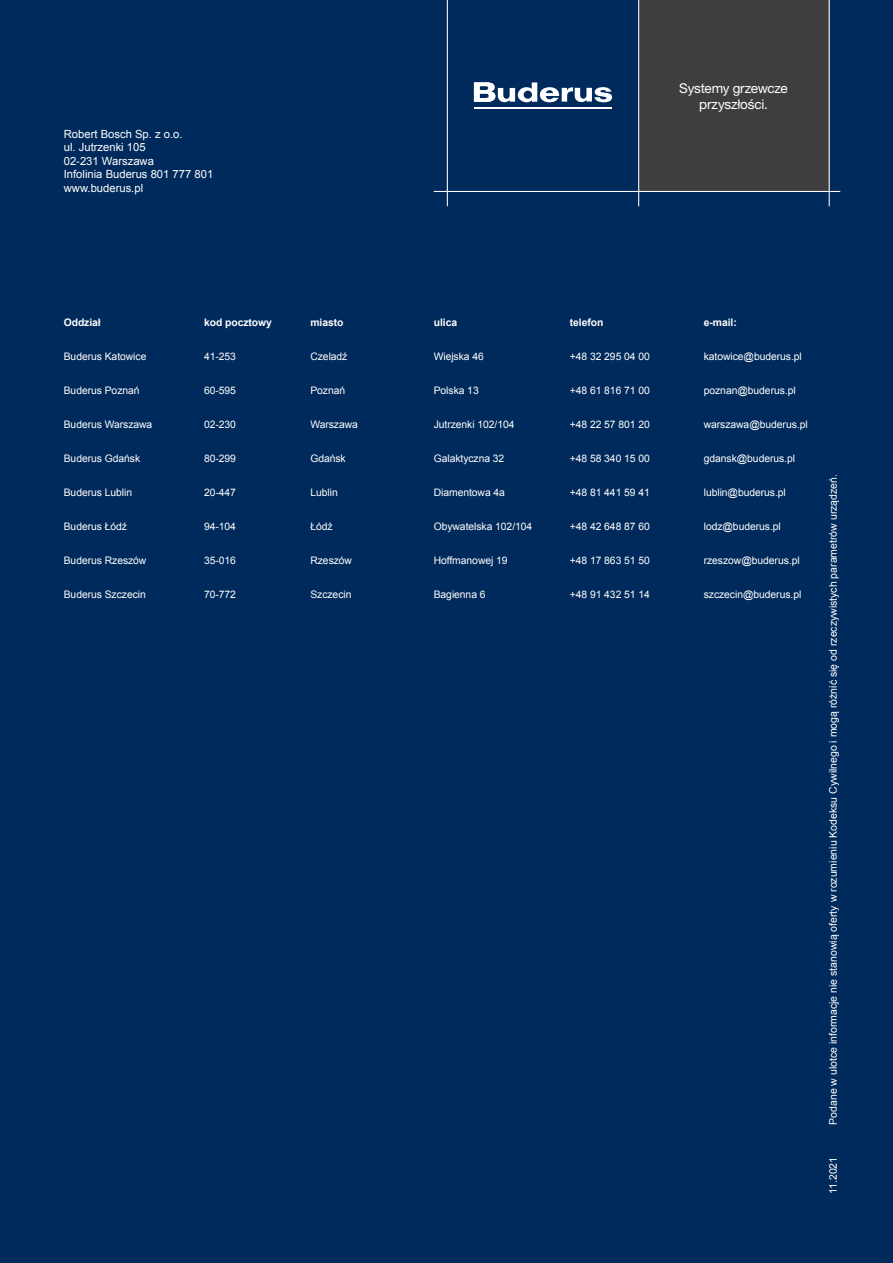
<style>
.page{position:relative;width:893px;height:1263px;background:#002a5b}
.page>*{position:absolute;margin:0;border:0;box-sizing:border-box;transform-origin:0 0}
.t1{font:13.5px/16.2px "Helvetica Neue LT Pro";letter-spacing:-.015em;color:#fff;text-align:center}
.Stopka_adrersowa{font:11.25px "Arial";color:#fff}
.Podpis_bold{font:10.5px "Arial";color:#fff}
.tekst_w_tabeli_bialy{font:10.35px "Arial";letter-spacing:-.005em;color:#fff}
.tekst_w_tabeli_bialy-2{font:700 10.35px "Arial";letter-spacing:-.005em;color:#fff}
</style>
<div class="page">
<div style="left:638px;top:0;width:191px;height:191px;background:#3e3e3f"></div>
<hr style="left:474px;top:107px;width:137px;height:2px;background:#fff">
<svg style="left:474px;top:82px;width:138px;height:20px"></svg>
<hr style="left:447px;top:0;width:1px;height:206px;background:#fff">
<hr style="left:638px;top:0;width:1px;height:206px;background:#fff">
<hr style="left:829px;top:0;width:1px;height:206px;background:#fff">
<hr style="left:434px;top:191px;width:406px;height:1px;background:#fff">
<p class="Stopka_adrersowa" style="left:64px;top:127px;width:120px">Robert Bosch Sp. z o.o.</p>
<p class="Stopka_adrersowa" style="left:64px;top:140px;width:83px">ul. Jutrzenki 105</p>
<p class="Stopka_adrersowa" style="left:64px;top:154px;width:92px">02-231 Warszawa</p>
<p class="Stopka_adrersowa" style="left:64px;top:167px;width:151px">Infolinia Buderus 801 777 801</p>
<p class="Stopka_adrersowa" style="left:64px;top:181px;width:81px">www.buderus.pl</p>
<p class="t1" style="left:679px;top:80px;width:110px">Systemy grzewcze przyszłości.</p>
<p class="tekst_w_tabeli_bialy-2" style="left:64px;top:316px;width:39px">Oddział</p>
<p class="tekst_w_tabeli_bialy-2" style="left:204px;top:316px;width:69px">kod pocztowy</p>
<p class="tekst_w_tabeli_bialy-2" style="left:310px;top:316px;width:35px">miasto</p>
<p class="tekst_w_tabeli_bialy-2" style="left:434px;top:316px;width:25px">ulica</p>
<p class="tekst_w_tabeli_bialy-2" style="left:570px;top:316px;width:35px">telefon</p>
<p class="tekst_w_tabeli_bialy-2" style="left:704px;top:316px;width:35px">e-mail:</p>
<p class="tekst_w_tabeli_bialy" style="left:64px;top:350px;width:84px">Buderus Katowice</p>
<p class="tekst_w_tabeli_bialy" style="left:204px;top:350px;width:33px">41-253</p>
<p class="tekst_w_tabeli_bialy" style="left:310px;top:350px;width:39px">Czeladź</p>
<p class="tekst_w_tabeli_bialy" style="left:434px;top:350px;width:52px">Wiejska 46</p>
<p class="tekst_w_tabeli_bialy" style="left:570px;top:350px;width:82px">+48 32 295 04 00</p>
<p class="tekst_w_tabeli_bialy" style="left:704px;top:350px;width:100px">katowice@buderus.pl</p>
<p class="tekst_w_tabeli_bialy" style="left:64px;top:384px;width:77px">Buderus Poznań</p>
<p class="tekst_w_tabeli_bialy" style="left:204px;top:384px;width:33px">60-595</p>
<p class="tekst_w_tabeli_bialy" style="left:310px;top:384px;width:36px">Poznań</p>
<p class="tekst_w_tabeli_bialy" style="left:434px;top:384px;width:47px">Polska 13</p>
<p class="tekst_w_tabeli_bialy" style="left:570px;top:384px;width:82px">+48 61 816 71 00</p>
<p class="tekst_w_tabeli_bialy" style="left:704px;top:384px;width:93px">poznan@buderus.pl</p>
<p class="tekst_w_tabeli_bialy" style="left:64px;top:418px;width:90px">Buderus Warszawa</p>
<p class="tekst_w_tabeli_bialy" style="left:204px;top:418px;width:33px">02-230</p>
<p class="tekst_w_tabeli_bialy" style="left:310px;top:418px;width:49px">Warszawa</p>
<p class="tekst_w_tabeli_bialy" style="left:434px;top:418px;width:82px">Jutrzenki 102/104</p>
<p class="tekst_w_tabeli_bialy" style="left:570px;top:418px;width:82px">+48 22 57 801 20</p>
<p class="tekst_w_tabeli_bialy" style="left:704px;top:418px;width:105px">warszawa@buderus.pl</p>
<p class="tekst_w_tabeli_bialy" style="left:64px;top:452px;width:78px">Buderus Gdańsk</p>
<p class="tekst_w_tabeli_bialy" style="left:204px;top:452px;width:33px">80-299</p>
<p class="tekst_w_tabeli_bialy" style="left:310px;top:452px;width:37px">Gdańsk</p>
<p class="tekst_w_tabeli_bialy" style="left:434px;top:452px;width:72px">Galaktyczna 32</p>
<p class="tekst_w_tabeli_bialy" style="left:570px;top:452px;width:82px">+48 58 340 15 00</p>
<p class="tekst_w_tabeli_bialy" style="left:704px;top:452px;width:93px">gdansk@buderus.pl</p>
<p class="tekst_w_tabeli_bialy" style="left:64px;top:486px;width:70px">Buderus Lublin</p>
<p class="tekst_w_tabeli_bialy" style="left:204px;top:486px;width:33px">20-447</p>
<p class="tekst_w_tabeli_bialy" style="left:310px;top:486px;width:29px">Lublin</p>
<p class="tekst_w_tabeli_bialy" style="left:434px;top:486px;width:73px">Diamentowa 4a</p>
<p class="tekst_w_tabeli_bialy" style="left:570px;top:486px;width:82px">+48 81 441 59 41</p>
<p class="tekst_w_tabeli_bialy" style="left:704px;top:486px;width:84px">lublin@buderus.pl</p>
<p class="tekst_w_tabeli_bialy" style="left:64px;top:520px;width:65px">Buderus Łódź</p>
<p class="tekst_w_tabeli_bialy" style="left:204px;top:520px;width:33px">94-104</p>
<p class="tekst_w_tabeli_bialy" style="left:310px;top:520px;width:24px">Łódź</p>
<p class="tekst_w_tabeli_bialy" style="left:434px;top:520px;width:100px">Obywatelska 102/104</p>
<p class="tekst_w_tabeli_bialy" style="left:570px;top:520px;width:82px">+48 42 648 87 60</p>
<p class="tekst_w_tabeli_bialy" style="left:704px;top:520px;width:79px">lodz@buderus.pl</p>
<p class="tekst_w_tabeli_bialy" style="left:64px;top:554px;width:84px">Buderus Rzeszów</p>
<p class="tekst_w_tabeli_bialy" style="left:204px;top:554px;width:33px">35-016</p>
<p class="tekst_w_tabeli_bialy" style="left:310px;top:554px;width:43px">Rzeszów</p>
<p class="tekst_w_tabeli_bialy" style="left:434px;top:554px;width:75px">Hoffmanowej 19</p>
<p class="tekst_w_tabeli_bialy" style="left:570px;top:554px;width:82px">+48 17 863 51 50</p>
<p class="tekst_w_tabeli_bialy" style="left:704px;top:554px;width:97px">rzeszow@buderus.pl</p>
<p class="tekst_w_tabeli_bialy" style="left:64px;top:588px;width:84px">Buderus Szczecin</p>
<p class="tekst_w_tabeli_bialy" style="left:204px;top:588px;width:33px">70-772</p>
<p class="tekst_w_tabeli_bialy" style="left:310px;top:588px;width:43px">Szczecin</p>
<p class="tekst_w_tabeli_bialy" style="left:434px;top:588px;width:53px">Bagienna 6</p>
<p class="tekst_w_tabeli_bialy" style="left:570px;top:588px;width:82px">+48 91 432 51 14</p>
<p class="tekst_w_tabeli_bialy" style="left:704px;top:588px;width:99px">szczecin@buderus.pl</p>
<p class="Podpis_bold" style="left:826px;top:1125px;width:652px;rotate:-90deg">Podane w ulotce informacje nie stanowią oferty w rozumieniu Kodeksu Cywilnego i mogą różnić się od rzeczywistych parametrów urządzeń.</p>
<p class="Podpis_bold" style="left:826px;top:1194px;width:39px;rotate:-90deg">11.2021</p>
</div>
